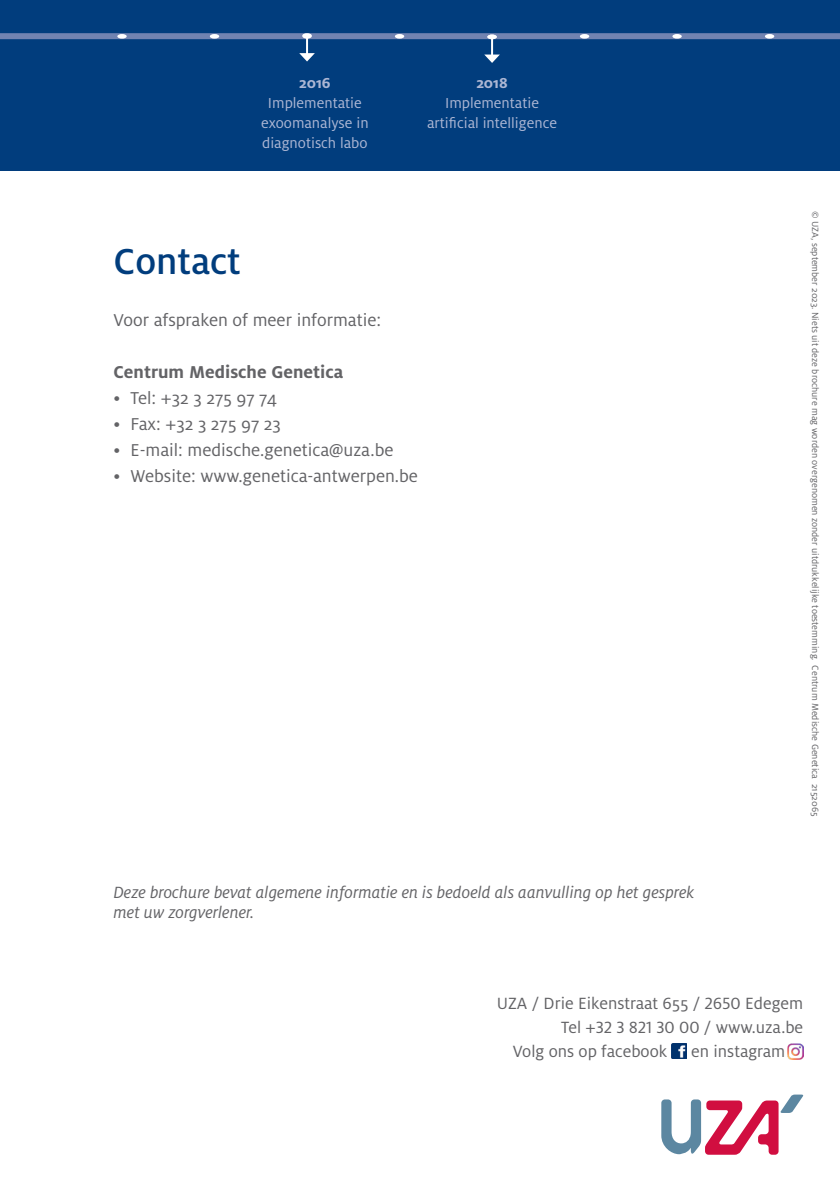
<style>
.page{position:relative;width:840px;height:1191px;background:#fff}
.page>*{position:absolute;margin:0;border:0;box-sizing:border-box;transform-origin:0 0}
._3_-_Hoofdtitel{font:500 40px "Milo OT";color:#013d7d}
._4_-_Body-tekst{font:19px "Milo OT";color:#636366}
._4_-_Body-tekst-2{font:700 19px "Milo OT";color:#636366}
.t1{font:italic 18px/20px "Milo OT";color:#636366}
.t2{font:18px "Milo OT";color:#636366}
._4_-_Body-tekst-3{font:16px/20px "Milo OT";color:#adb7d4;text-align:center}
._4_-_Body-tekst-4{font:700 16px "Milo OT";color:#adb7d4}
.t3{font:10px "Milo OT";color:#636366}
</style>
<div class="page">
<img style="left:671px;top:1043px;width:15px;height:15px">
<img style="left:787px;top:1043px;width:15px;height:16px">
<div style="left:0;top:0;width:839px;height:170px;background:#013d7d"></div>
<div style="left:0;top:33px;width:839px;height:6px;background:#7183b1"></div>
<div style="left:117px;top:34px;width:10px;height:5px;background:#fff;border-radius:50%"></div>
<div style="left:210px;top:34px;width:9px;height:5px;background:#fff;border-radius:50%"></div>
<div style="left:394px;top:34px;width:10px;height:5px;background:#fff;border-radius:50%"></div>
<div style="left:302px;top:33px;width:9px;height:5px;background:#fff;border-radius:50%"></div>
<svg style="left:299px;top:37px;width:16px;height:25px"></svg>
<div style="left:579px;top:34px;width:10px;height:5px;background:#fff;border-radius:50%"></div>
<div style="left:672px;top:34px;width:9px;height:5px;background:#fff;border-radius:50%"></div>
<div style="left:764px;top:34px;width:9px;height:5px;background:#fff;border-radius:50%"></div>
<svg style="left:484px;top:35px;width:15px;height:28px"></svg>
<svg style="left:661px;top:1094px;width:142px;height:60px"></svg>
<p class="_4_-_Body-tekst-4" style="left:299px;top:74px;width:33px">2016</p>
<p class="_4_-_Body-tekst-3" style="left:261px;top:93px;width:109px">Implementatie exoomanalyse in diagnotisch labo</p>
<p class="_4_-_Body-tekst-4" style="left:476px;top:74px;width:33px">2018</p>
<p class="_4_-_Body-tekst-3" style="left:427px;top:93px;width:131px">Implementatie artificial intelligence</p>
<p class="_3_-_Hoofdtitel" style="left:113px;top:239px;width:129px">Contact</p>
<p class="_4_-_Body-tekst" style="left:113px;top:310px;width:269px">Voor afspraken of meer informatie:</p>
<p class="_4_-_Body-tekst-2" style="left:113px;top:361px;width:231px">Centrum Medische Genetica</p>
<p class="_4_-_Body-tekst" style="left:113px;top:388px;width:165px">• Tel: +32 3 275 97 74</p>
<p class="_4_-_Body-tekst" style="left:113px;top:414px;width:169px">• Fax: +32 3 275 97 23</p>
<p class="_4_-_Body-tekst" style="left:113px;top:440px;width:281px">• E-mail: medische.genetica@uza.be</p>
<p class="_4_-_Body-tekst" style="left:113px;top:466px;width:306px">• Website: www.genetica-antwerpen.be</p>
<p class="t1" style="left:113px;top:882px;width:582px">Deze brochure bevat algemene informatie en is bedoeld als aanvulling op het gesprek met uw zorgverlener.</p>
<p class="t3" style="left:820px;top:211px;width:607px;rotate:90deg">© UZA, september 2023. Niets uit deze brochure mag worden overgenomen zonder uitdrukkelijke toestemming. Centrum Medische Genetica 2152065</p>
<p class="t2" style="left:496px;top:993px;width:307px">UZA / Drie Eikenstraat 655 / 2650 Edegem</p>
<p class="t2" style="left:561px;top:1017px;width:243px">Tel +32 3 821 30 00 / www.uza.be</p>
<p class="t2" style="left:512px;top:1041px;width:156px">Volg ons op facebook</p>
<p class="t2" style="left:690px;top:1041px;width:95px">en instagram</p>
</div>
